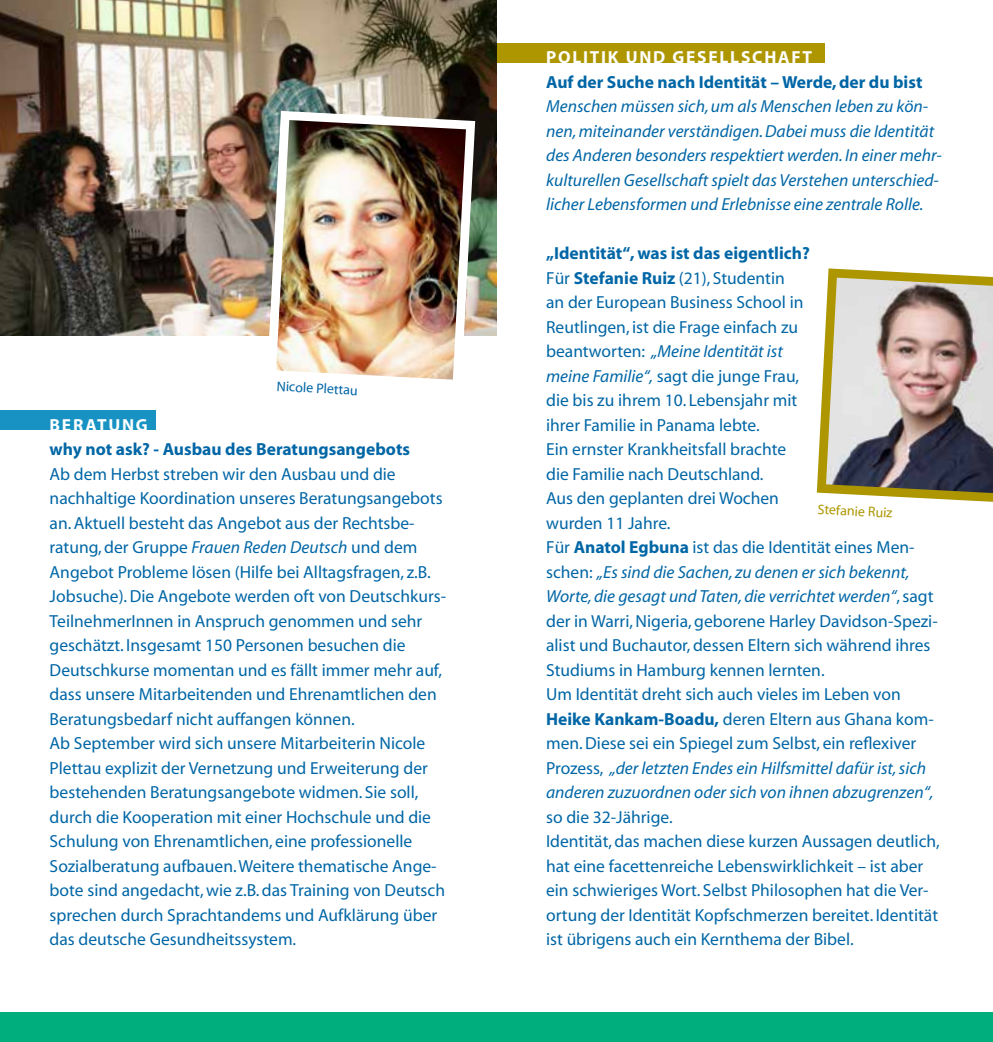
<style>
.page{position:relative;width:993px;height:1042px;background:#fff}
.page>*{position:absolute;margin:0;border:0;box-sizing:border-box;transform-origin:0 0}
.t1{font:17.5px/24.5px "Myriad";color:#0066a6}
.t2{font:italic 17.5px/24.5px "Myriad";color:#0066a6}
.t3{font:700 17.5px "Myriad";color:#0066a6}
.t4{font:700 17.5px "Myriad";letter-spacing:.1em;color:#fff}
.t5{font:14px "Myriad";color:#0066a6}
.t6{font:14px "Myriad";color:#ad9600}
.s1{font-style:italic}
.s2{font-weight:700}
</style>
<div class="page">
<div style="left:0;top:410px;width:155px;height:20px;background:#1792c2"></div>
<div style="left:496px;top:43px;width:328px;height:20px;background:#ad9600"></div>
<div style="left:0;top:1012px;width:992px;height:30px;background:#00ad7d"></div>
<img style="left:0;top:0;width:496px;height:336px">
<img style="left:816px;top:268px;width:176px;height:234px">
<img style="left:262px;top:106px;width:217px;height:274px">
<p class="t5" style="left:277px;top:379px;width:83px;rotate:3deg">Nicole Plettau</p>
<p class="t4" style="left:50px;top:416px;width:100px">Beratung</p>
<p class="t3" style="left:50px;top:440px;width:362px">why not ask? - Ausbau des Beratungsangebots</p>
<p class="t1" style="left:50px;top:462px;width:398px">Ab dem Herbst streben wir den Ausbau und die nachhaltige Koordination unseres Beratungsangebots an. Aktuell besteht das Angebot aus der Rechtsbe&shy;ratung, der Gruppe <span class="s1">Frauen Reden Deutsch</span> und dem Angebot Probleme lösen (Hilfe bei Alltagsfragen, z.B.<br>Jobsuche). Die Angebote werden oft von Deutschkurs-TeilnehmerInnen in Anspruch genommen und sehr geschätzt. Insgesamt 150 Personen besuchen die Deutschkurse momentan und es fällt immer mehr auf, dass unsere Mitarbeitenden und Ehrenamtlichen den Beratungsbedarf nicht auffangen können.<br>Ab September wird sich unsere Mitarbeiterin Nicole Plettau explizit der Vernetzung und Erweiterung der bestehenden Beratungsangebote widmen. Sie soll, durch die Kooperation mit einer Hochschule und die Schulung von Ehrenamtlichen, eine professionelle Sozialberatung aufbauen. Weitere thematische Ange&shy;bote sind angedacht, wie z.B. das Training von Deutsch sprechen durch Sprachtandems und Aufklärung über das deutsche Gesundheitssystem.</p>
<p class="t4" style="left:546px;top:48px;width:267px">Politik und Gesellschaft</p>
<p class="t3" style="left:546px;top:73px;width:377px">Auf der Suche nach Identität – Werde, der du bist</p>
<p class="t2" style="left:546px;top:95px;width:397px">Menschen müssen sich, um als Menschen leben zu kön&shy;nen, miteinander verständigen. Dabei muss die Identität des Anderen besonders respektiert werden. In einer mehr&shy;kulturellen Gesellschaft spielt das Verstehen unterschied&shy;licher Lebensformen und Erlebnisse eine zentrale Rolle.</p>
<p class="t1" style="left:546px;top:242px;width:393px"><span class="s2">„Identität“, was ist das eigentlich?<br></span>Für <span class="s2">Stefanie Ruiz</span> (21), Studentin<br>an der European Business School in<br>Reutlingen, ist die Frage einfach zu<br>beantworten: <span class="s1">„Meine Identität ist<br>meine Familie“,</span> sagt die junge Frau,<br>die bis zu ihrem 10. Lebensjahr mit<br>ihrer Familie in Panama lebte.<br>Ein ernster Krankheitsfall brachte<br>die Familie nach Deutschland.<br>Aus den geplanten drei Wochen<br>wurden 11 Jahre.<br>Für <span class="s2">Anatol Egbuna</span> ist das die Identität eines Men&shy;schen: <span class="s1">„Es sind die Sachen, zu denen er sich bekennt, Worte, die gesagt und Taten, die verrichtet werden“</span>, sagt der in Warri, Nigeria, geborene Harley Davidson-Spezi&shy;alist und Buchautor, dessen Eltern sich während ihres Studiums in Hamburg kennen lernten.<br>Um Identität dreht sich auch vieles im Leben von <span class="s2">Heike Kankam-Boadu,</span> deren Eltern aus Ghana kom&shy;men. Diese sei ein Spiegel zum Selbst, ein reflexiver Prozess, <span class="s1">„der letzten Endes ein Hilfsmittel dafür ist, sich anderen zuzuordnen oder sich von ihnen abzugrenzen“,</span></p>
<p class="t1" style="left:546px;top:805px;width:395px">so die 32-Jährige.<br>Identität, das machen diese kurzen Aussagen deutlich, hat eine facettenreiche Lebenswirklichkeit – ist aber ein schwieriges Wort. Selbst Philosophen hat die Ver&shy;ortung der Identität Kopfschmerzen bereitet. Identität ist übrigens auch ein Kernthema der Bibel.</p>
<p class="t6" style="left:817px;top:502px;width:76px;rotate:3deg">Stefanie Ruiz</p>
</div>
